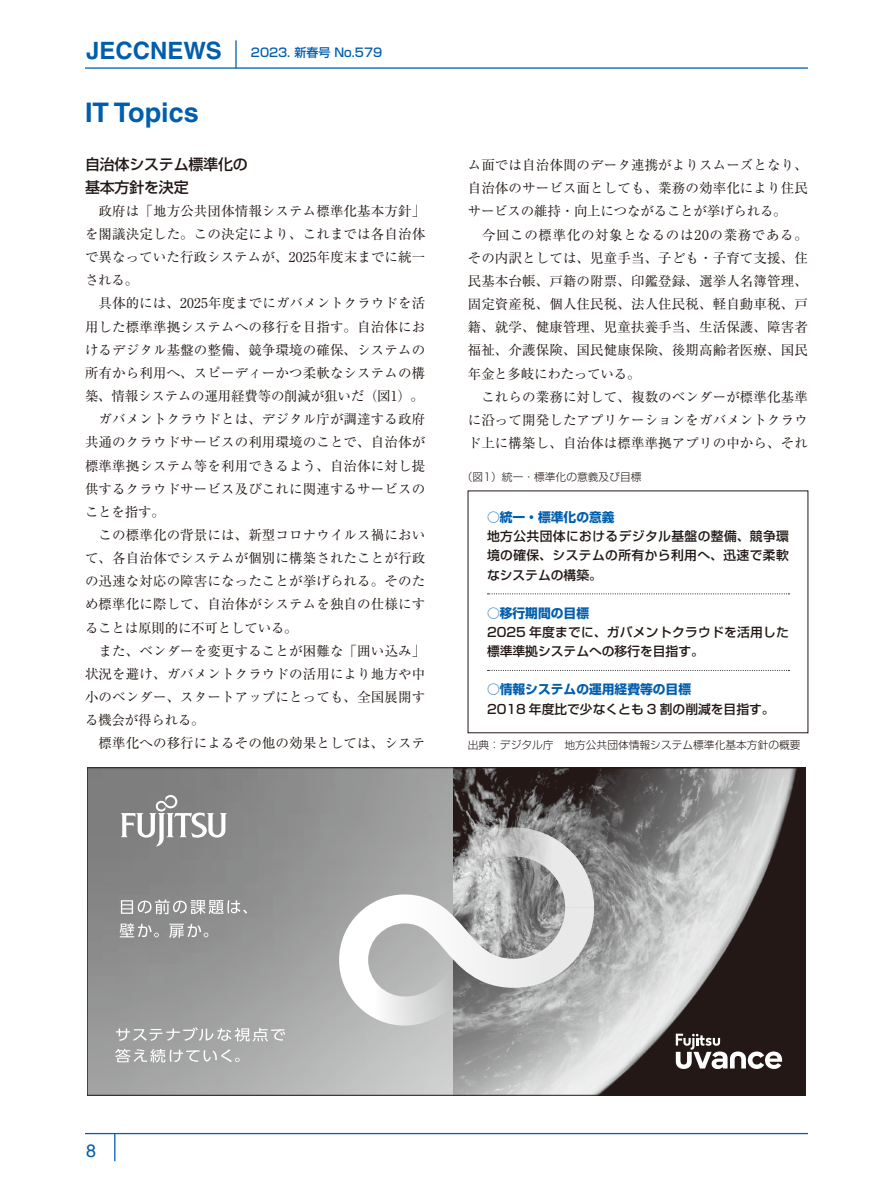
<style>
.page{position:relative;width:893px;height:1191px;background:#fff}
.page>*{position:absolute;margin:0;border:0;box-sizing:border-box;transform-origin:0 0}
.t1{font:700 27px "Helvetica";color:#005ead}
.t2{font:18px "Helvetica";color:#005ead}
.t3{font:500 15px/23.1px "Shin Go Pro";letter-spacing:-.015em;color:#221815}
.t4{font:13.5px/23.1px "Ryumin Pro";letter-spacing:.01em;color:#221815}
.t5{font:500 12.75px/19.2px "Shin Go Pr 6 N";color:#221815}
.t6{font:500 12.75px/19.2px "Shin Go Pr 6 N";letter-spacing:.02em;color:#221815;text-align:justify}
.t7{font:700 12.75px "Shin Go Pr 6 N";color:#005ead}
.t8{font:500 12px "Shin Go Pro";color:#005ead}
.t9{font:300 10.8px "Shin Go Pro";color:#221815}
.s1{font-family:"Helvetica";font-weight:700;font-size:23.85px}
</style>
<div class="page">
<hr style="left:85px;top:1133px;width:723px;height:1px;background:#005ead">
<svg style="left:114px;top:1134px;width:1px;height:27px"></svg>
<hr style="left:235px;top:40px;width:2px;height:28px;background:#005ead">
<hr style="left:85px;top:67px;width:723px;height:2px;background:#005ead">
<svg style="left:488px;top:593px;width:301px;height:1px"></svg>
<svg style="left:488px;top:670px;width:301px;height:1px"></svg>
<svg style="left:451px;top:769px;width:353px;height:324px;background:#807d7c"></svg>
<svg style="left:121px;top:899px;width:126px;height:15px;background:#adadad"></svg>
<svg style="left:120px;top:923px;width:39px;height:14px"></svg>
<svg style="left:169px;top:923px;width:39px;height:15px"></svg>
<svg style="left:121px;top:795px;width:106px;height:51px"></svg>
<svg style="left:116px;top:1027px;width:169px;height:14px;background:#b5b6b6"></svg>
<svg style="left:115px;top:1049px;width:125px;height:13px;background:#b8b9b9"></svg>
<svg style="left:676px;top:1033px;width:106px;height:36px"></svg>
<svg style="left:339px;top:827px;width:255px;height:198px"></svg>
<p class="t8" style="left:86px;top:43px;width:297px"><span class="s1">JECCNEWS</span> 2023. 新春号 No.579</p>
<h1 class="t1" style="left:85px;top:96px;width:115px">IT Topics</h1>
<p class="t3" style="left:85px;top:151px;width:164px">自治体システム標準化の基本方針を決定</p>
<p class="t4" style="left:85px;top:198px;width:342px">　政府は「地⽅公共団体情報システム標準化基本⽅針」を閣議決定した。この決定により、これまでは各⾃治体で異なっていた⾏政システムが、2025年度末までに統⼀される。<br>　具体的には、2025年度までにガバメントクラウドを活⽤した標準準拠システムへの移⾏を⽬ 指す。自治体におけるデジタル基盤の整備、競争環境の確保、システムの所有から利用へ、スピーディーかつ柔軟なシステムの構築、情報システムの運用経費等の削減が狙いだ（図1）。　ガバメントクラウドとは、デジタル庁が調達する政府共通のクラウドサービスの利用環境のことで、自治体が標準準拠システム等を利用できるよう、自治体に対し提供するクラウドサービス及びこれに関連するサービスのことを指す。<br>　この標準化の背景には、新型コロナウイルス禍において、各自治体でシステムが個別に構築されたことが行政の迅速な対応の障害になったことが挙げられる。そのため標準化に際して、自治体がシステムを独自の仕様にすることは原則的に不可としている。<br>　また、ベンダーを変更することが困難な「囲い込み」状況を避け、ガバメントクラウドの活用により地方や中小のベンダー、スタートアップにとっても、全国展開する機会が得られる。<br>　標準化への移行によるその他の効果としては、システ</p>
<p class="t4" style="left:468px;top:153px;width:342px">ム面では⾃治体間のデータ連携がよりスムーズとなり、自治体のサービス面としても、業務の効率化により住⺠サービスの維持・向上につながることが挙げられる。<br>　今回この標準化の対象となるのは20の業務である。その内訳としては、児童手当、子ども・子育て支援、住民基本台帳、戸籍の附票、印鑑登録、選挙人名簿管理、固定資産税、個人住民税、法人住民税、軽自動車税、戸籍、就学、健康管理、児童扶養手当、生活保護、障害者福祉、介護保険、国民健康保険、後期高齢者医療、国民年金と多岐にわたっている。<br>　これらの業務に対して、複数のベンダーが標準化基準に沿って開発したアプリケーションをガバメントクラウド上に構築し、自治体は標準準拠アプリの中から、それ</p>
<p class="t9" style="left:462px;top:468px;width:181px">（図1）統一・標準化の意義及び目標</p>
<p class="t7" style="left:487px;top:507px;width:129px">○統一・標準化の意義</p>
<p class="t6" style="left:487px;top:526px;width:303px">地方公共団体におけるデジタル基盤の整備、競争環境の確保、システムの所有から利用へ、迅速で柔軟なシステムの構築。</p>
<p class="t7" style="left:487px;top:603px;width:104px">○移行期間の目標</p>
<p class="t5" style="left:487px;top:622px;width:303px">2025 年度までに、ガバメントクラウドを活用した標準準拠システムへの移行を目指す。</p>
<p class="t7" style="left:487px;top:679px;width:206px">○情報システムの運用経費等の目標</p>
<p class="t5" style="left:487px;top:698px;width:289px">2018 年度比で少なくとも 3 割の削減を目指す。</p>
<p class="t9" style="left:468px;top:736px;width:334px">出典：デジタル庁　地方公共団体情報システム標準化基本方針の概要</p>
<h2 class="t2" style="left:86px;top:1136px;width:12px">8</h2>
</div>
